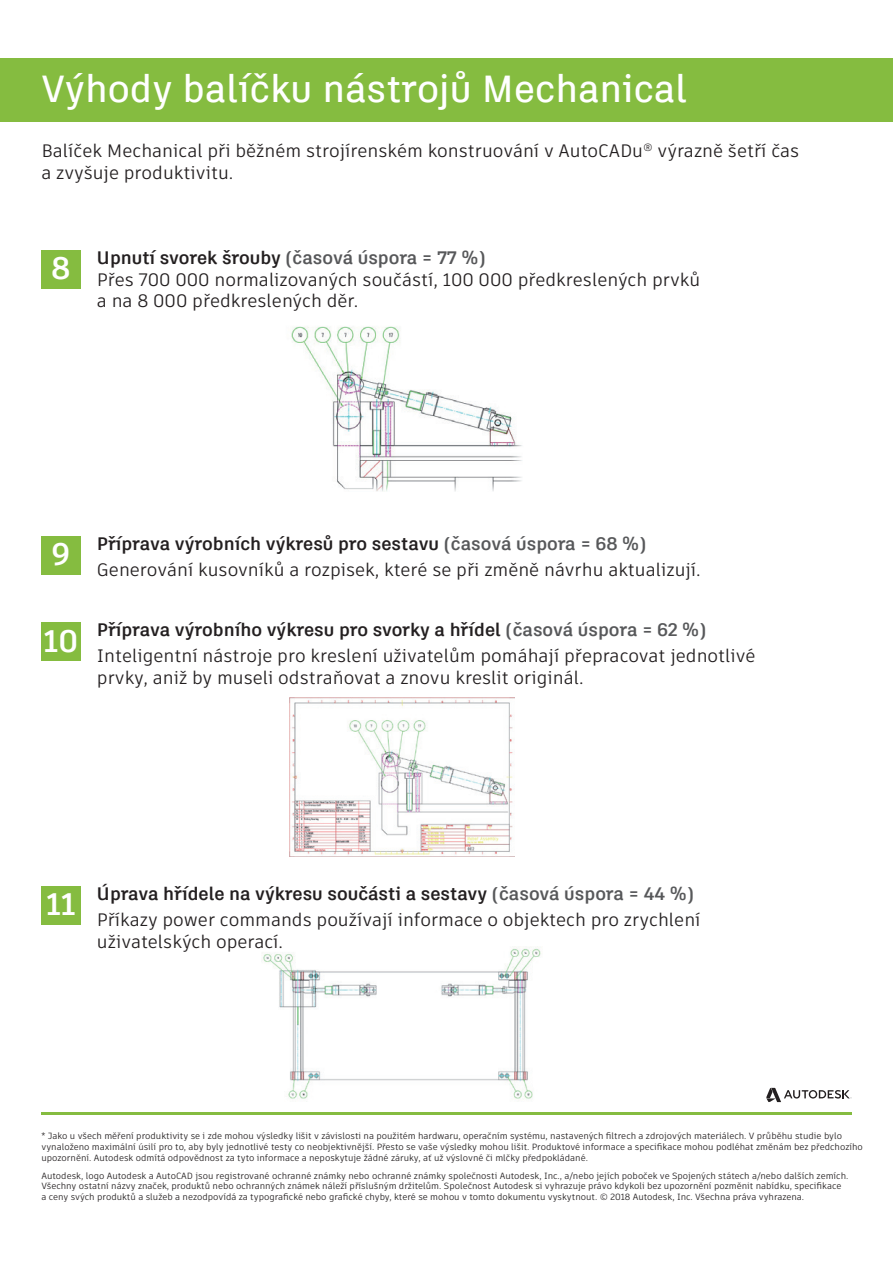
<style>
.page{position:relative;width:893px;height:1263px;background:#fff}
.page>*{position:absolute;margin:0;border:0;box-sizing:border-box;transform-origin:0 0}
.t1{font:500 37.5px "Artifakt Legend";color:#fff}
.t2{font:700 31.05px "Artifakt Element Off";color:#fff}
.t3{font:18px/21.6px "Artifakt Element";color:#231f20}
.t4{font:700 18px "Artifakt Legend";color:#231f20}
.t5{font:9px/10.8px "Artifakt Element";color:#231f20}
.s1{color:#57585a}
</style>
<div class="page">
<img style="left:262px;top:946px;width:279px;height:154px">
<img style="left:291px;top:326px;width:231px;height:166px">
<img style="left:290px;top:698px;width:224px;height:158px">
<div style="left:0;top:58px;width:893px;height:64px;background:#85bc40"></div>
<svg style="left:766px;top:1088px;width:86px;height:14px"></svg>
<hr style="left:41px;top:1113px;width:810px;height:2px;background:#85bc40">
<div style="left:41px;top:250px;width:39px;height:39px;background:#85bc40"></div>
<div style="left:41px;top:536px;width:39px;height:38px;background:#85bc40"></div>
<div style="left:41px;top:622px;width:39px;height:39px;background:#85bc40"></div>
<div style="left:41px;top:886px;width:39px;height:39px;background:#85bc40"></div>
<h1 class="t1" style="left:41px;top:62px;width:647px">Výhody balíčku nástrojů Mechanical</h1>
<h3 class="t3" style="left:41px;top:140px;width:759px">Balíček Mechanical při běžném strojírenském konstruování v AutoCADu<sup>®</sup> výrazně šetří čas a zvyšuje produktivitu.</h3>
<h2 class="t2" style="left:51px;top:247px;width:21px">8</h2>
<h3 class="t4" style="left:97px;top:245px;width:390px">Upnutí svorek šrouby <span class="s1">(časová úspora = 77 %)</span></h3>
<h3 class="t3" style="left:97px;top:269px;width:605px">Přes 700 000 normalizovaných součástí, 100 000 předkreslených prvků a na 8 000 předkreslených děr.</h3>
<h2 class="t2" style="left:52px;top:533px;width:20px">9</h2>
<h2 class="t2" style="left:44px;top:619px;width:36px">10</h2>
<h3 class="t4" style="left:97px;top:531px;width:551px">Příprava výrobních výkresů pro sestavu <span class="s1">(časová úspora = 68 %)</span></h3>
<h3 class="t3" style="left:97px;top:559px;width:605px">Generování kusovníků a rozpisek, které se při změně návrhu aktualizují.</h3>
<h3 class="t4" style="left:97px;top:617px;width:611px">Příprava výrobního výkresu pro svorky a hřídel <span class="s1">(časová úspora = 62 %)</span></h3>
<h3 class="t3" style="left:97px;top:645px;width:660px">Inteligentní nástroje pro kreslení uživatelům pomáhají přepracovat jednotlivé prvky, aniž by museli odstraňovat a znovu kreslit originál.</h3>
<h2 class="t2" style="left:46px;top:883px;width:31px">11</h2>
<h3 class="t4" style="left:97px;top:881px;width:599px">Úprava hřídele na výkresu součásti a sestavy <span class="s1">(časová úspora = 44 %)</span></h3>
<h3 class="t3" style="left:97px;top:909px;width:605px">Příkazy power commands používají informace o objektech pro zrychlení uživatelských operací.</h3>
<p class="t5" style="left:41px;top:1131px;width:823px">* Jako u všech měření produktivity se i zde mohou výsledky lišit v závislosti na použitém hardwaru, operačním systému, nastavených filtrech a zdrojových materiálech. V průběhu studie bylo vynaloženo maximální úsilí pro to, aby byly jednotlivé testy co neobjektivnější. Přesto se vaše výsledky mohou lišit. Produktové informace a specifikace mohou podléhat změnám bez předchozího upozornění. Autodesk odmítá odpovědnost za tyto informace a neposkytuje žádné záruky, ať už výslovné či mlčky předpokládané.</p>
<p class="t5" style="left:41px;top:1170px;width:808px">Autodesk, logo Autodesk a AutoCAD jsou registrované ochranné známky nebo ochranné známky společnosti Autodesk, Inc., a/nebo jejích poboček ve Spojených státech a/nebo dalších zemích.<br>Všechny ostatní názvy značek, produktů nebo ochranných známek náleží příslušným držitelům. Společnost Autodesk si vyhrazuje právo kdykoli bez upozornění pozměnit nabídku, specifikace a ceny svých produktů a služeb a nezodpovídá za typografické nebo grafické chyby, které se mohou v tomto dokumentu vyskytnout. © 2018 Autodesk, Inc. Všechna práva vyhrazena.</p>
</div>
